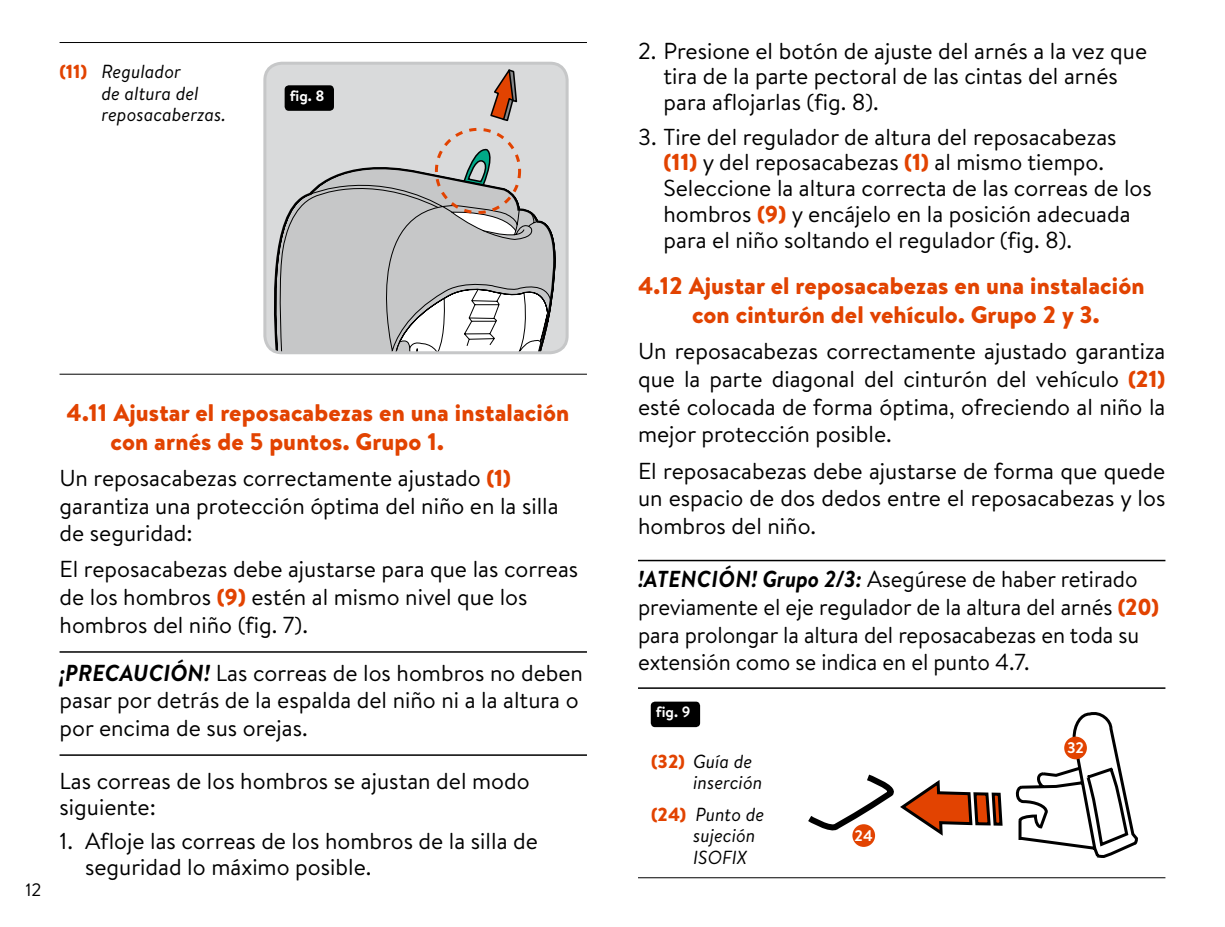
<style>
.page{position:relative;width:1225px;height:927px;background:#fff}
.page>*{position:absolute;margin:0;border:0;box-sizing:border-box;transform-origin:0 0}
.t1{font:900 24px/28.8px "Brandon Text";letter-spacing:.005em;color:#e24301}
.t2{font:23.1px/27.6px "Brandon Text";color:#000}
.t3{font:italic 700 23.1px "Brandon Text";color:#000}
.t4{font:italic 18.9px/21.6px "Brandon Text";color:#000}
.t5{font:18px "Brandon Text";color:#000}
.t6{font:700 15.3px "Brandon Text";color:#fff}
.t7{font:700 15px "Brandon Text";color:#fff}
.s1{font-weight:900;font-style:normal;color:#e24301}
.s2{font-weight:900;color:#e24301}
.s3{font-weight:700;font-style:italic}
</style>
<div class="page">
<div style="left:265px;top:63px;width:302px;height:290px;background:#d9dadb;border-radius:17px"></div>
<svg style="left:272px;top:167px;width:123px;height:183px;background:#bebfc0"></svg>
<svg style="left:395px;top:66px;width:172px;height:287px"></svg>
<div style="left:263px;top:62px;width:305px;height:292px;border:3px solid #c6c7c8;border-radius:17px"></div>
<div style="left:285px;top:85px;width:49px;height:26px;background:#000;border-radius:4px"></div>
<hr style="left:60px;top:43px;width:527px;height:1px;background:#000">
<hr style="left:60px;top:374px;width:527px;height:1px;background:#000">
<div style="left:651px;top:702px;width:49px;height:25px;background:#000;border-radius:4px"></div>
<svg style="left:1015px;top:712px;width:123px;height:146px"></svg>
<svg style="left:808px;top:774px;width:195px;height:63px"></svg>
<hr style="left:638px;top:877px;width:527px;height:1px;background:#000">
<div style="left:852px;top:824px;width:23px;height:23px;background:#e24301;border-radius:50%"></div>
<div style="left:1064px;top:737px;width:23px;height:22px;background:#e24301;border-radius:50%"></div>
<hr style="left:60px;top:651px;width:527px;height:2px;background:#000">
<hr style="left:638px;top:560px;width:527px;height:1px;background:#000">
<hr style="left:638px;top:687px;width:527px;height:2px;background:#000">
<hr style="left:60px;top:754px;width:527px;height:2px;background:#000">
<p class="t4" style="left:102px;top:60px;width:126px;text-indent:-42px"><span class="s1">(11)</span> Regulador<br>de altura del reposacaberzas.</p>
<p class="t7" style="left:290px;top:85px;width:36px">fig. 8</p>
<p class="t5" style="left:26px;top:878px;width:18px">12</p>
<p class="t1" style="left:111px;top:398px;width:460px;text-indent:-44px">4.11 Ajustar el reposacabezas en una instalación con arnés de 5 puntos. Grupo 1.</p>
<p class="t2" style="left:60px;top:463px;width:501px">Un reposacabezas correctamente ajustado <span class="s2">(1) </span>garantiza una protección óptima del niño en la silla de seguridad:</p>
<p class="t2" style="left:60px;top:555px;width:520px">El reposacabezas debe ajustarse para que las correas de los hombros <span class="s2">(9)</span> estén al mismo nivel que los hombros del niño (fig. 7).</p>
<p class="t2" style="left:60px;top:658px;width:525px"><span class="s3">¡PRECAUCIÓN!</span> Las correas de los hombros no deben pasar por detrás de la espalda del niño ni a la altura o por encima de sus orejas.</p>
<p class="t2" style="left:60px;top:768px;width:472px;line-height:25.8px">Las correas de los hombros se ajustan del modo siguiente:</p>
<p class="t2" style="left:85px;top:828px;width:454px;line-height:25.8px;text-indent:-26px">1. Afloje las correas de los hombros de la silla de seguridad lo máximo posible.</p>
<p class="t2" style="left:663px;top:37px;width:485px;line-height:25.8px;text-indent:-26px">2. Presione el botón de ajuste del arnés a la vez que tira de la parte pectoral de las cintas del arnés para aflojarlas (fig. 8).</p>
<p class="t2" style="left:663px;top:123px;width:490px;line-height:26.1px;text-indent:-26px">3. Tire del regulador de altura del reposacabezas <span class="s2">(11)</span> y del reposacabezas <span class="s2">(1)</span> al mismo tiempo.<br>Seleccione la altura correcta de las correas de los hombros <span class="s2">(9)</span> y encájelo en la posición adecuada para el niño soltando el regulador (fig. 8).</p>
<p class="t1" style="left:638px;top:271px;width:508px;text-align:center">4.12 Ajustar el reposacabezas en una instalación con cinturón del vehículo. Grupo 2 y 3.</p>
<p class="t2" style="left:638px;top:337px;width:529px;text-align:justify">Un reposacabezas correctamente ajustado garantiza que la parte diagonal del cinturón del vehículo <span class="s2">(21) </span>esté colocada de forma óptima, ofreciendo al niño la mejor protección posible.</p>
<p class="t2" style="left:638px;top:456px;width:529px;text-align:justify">El reposacabezas debe ajustarse de forma que quede un espacio de dos dedos entre el reposacabezas y los hombros del niño.</p>
<p class="t3" style="left:638px;top:563px;width:46px">!ATENCIÓN</p>
<p class="t2" style="left:638px;top:565px;width:522px;text-indent:113px"><span class="s3">! GRUPO 2/3:</span> Asegúrese de haber retirado previamente el eje regulador de la altura del arnés <span class="s2">(20) </span>para prolongar la altura del reposacabezas en toda su extensión como se indica en el punto 4.7.</p>
<p class="t7" style="left:656px;top:702px;width:36px">fig. 9</p>
<p class="t4" style="left:693px;top:750px;width:71px;text-indent:-42px"><span class="s1">(32)</span> Guía de inserción</p>
<p class="t4" style="left:693px;top:803px;width:72px;text-indent:-42px"><span class="s1">(24)</span> Punto de sujeción<br>ISOFIX</p>
<p class="t6" style="left:854px;top:825px;width:20px">24</p>
<p class="t6" style="left:1067px;top:737px;width:19px">32</p>
</div>
